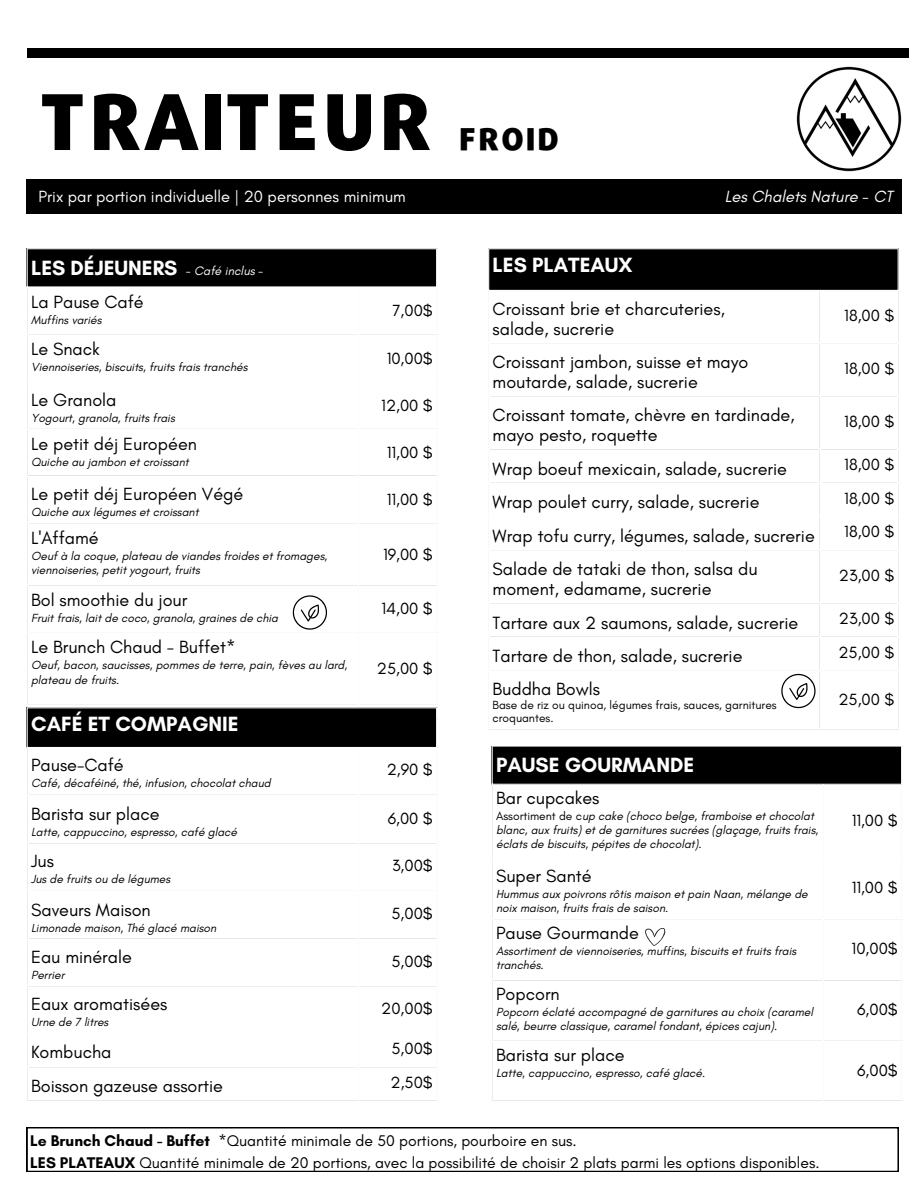
<style>
.page{position:relative;width:918px;height:1188px;background:#fff}
.page>*{position:absolute;margin:0;border:0;box-sizing:border-box;transform-origin:0 0}
.t1{font:900 77.85px "Repo";letter-spacing:.02em;color:#000}
.t2{font:900 31.2px "Repo";letter-spacing:.065em;color:#000}
.t3{font:700 21px "Glacial Indifference";color:#fff}
.t4{font:18px/20px "Glacial Indifference";color:#000}
.t5{font:16.5px "Glacial Indifference";color:#000}
.t6{font:16.5px "Glacial Indifference";color:#fff}
.t7{font:italic 16.5px "Glacial Indifference";color:#fff}
.t8{font:15.75px/21.3px "Glacial Indifference";color:#000}
.t9{font:italic 12.45px "Glacial Indifference";color:#fff}
.t10{font:italic 12px/14px "Glacial Indifference";color:#000}
.t11{font:12px/13px "Glacial Indifference";color:#000}
.s1{font-style:normal}
.s2{font-weight:700}
</style>
<div class="page">
<div style="left:27px;top:48px;width:882px;height:10px;background:#000"></div>
<div style="left:27px;top:179px;width:875px;height:35px;background:#000"></div>
<img style="left:796px;top:66px;width:106px;height:106px">
<div style="left:27px;top:248px;width:410px;height:39px;background:#000"></div>
<hr style="left:27px;top:249px;width:1px;height:470px;background:#fff">
<hr style="left:436px;top:249px;width:1px;height:470px;background:#fff">
<hr style="left:27px;top:248px;width:410px;height:1px;background:#fff">
<hr style="left:27px;top:286px;width:410px;height:2px;background:#fff">
<div style="left:492px;top:746px;width:410px;height:39px;background:#000"></div>
<hr style="left:492px;top:747px;width:1px;height:353px;background:#fff">
<hr style="left:901px;top:747px;width:1px;height:353px;background:#fff">
<hr style="left:492px;top:745px;width:410px;height:2px;background:#fff">
<hr style="left:492px;top:784px;width:410px;height:1px;background:#fff">
<svg style="left:27px;top:1127px;width:871px;height:45px"></svg>
<div style="left:488px;top:248px;width:410px;height:43px;background:#000"></div>
<hr style="left:488px;top:249px;width:1px;height:480px;background:#fff">
<hr style="left:488px;top:248px;width:411px;height:1px;background:#fff">
<hr style="left:488px;top:290px;width:411px;height:1px;background:#fff">
<div style="left:27px;top:708px;width:410px;height:40px;background:#000"></div>
<hr style="left:27px;top:708px;width:1px;height:392px;background:#fff">
<hr style="left:436px;top:708px;width:1px;height:392px;background:#fff">
<hr style="left:27px;top:747px;width:410px;height:1px;background:#fff">
<svg style="left:645px;top:928px;width:21px;height:18px"></svg>
<svg style="left:293px;top:595px;width:34px;height:35px"></svg>
<svg style="left:781px;top:674px;width:35px;height:34px"></svg>
<h1 class="t1" style="left:41px;top:68px;width:393px">TRAITEUR</h1>
<h2 class="t6" style="left:38px;top:186px;width:369px">Prix par portion individuelle | 20 personnes minimum</h2>
<h3 class="t3" style="left:31px;top:255px;width:148px">LES DÉJEUNERS</h3>
<h3 class="t4" style="left:31px;top:292px;width:114px">La Pause Café</h3>
<p class="t10" style="left:31px;top:313px;width:72px">Muffins variés</p>
<p class="t9" style="left:186px;top:264px;width:79px">- Café inclus -</p>
<p class="t5" style="left:393px;top:301px;width:42px">7,00$</p>
<p class="t2" style="left:459px;top:117px;width:103px">FROID</p>
<p class="t7" style="left:725px;top:186px;width:169px">Les Chalets Nature - CT</p>
<p class="t3" style="left:493px;top:252px;width:142px">LES PLATEAUX</p>
<p class="t4" style="left:493px;top:299px;width:234px">Croissant brie et charcuteries,</p>
<p class="t4" style="left:493px;top:319px;width:123px">salade, sucrerie</p>
<p class="t5" style="left:844px;top:306px;width:51px">18,00 $</p>
<p class="t4" style="left:31px;top:339px;width:70px">Le Snack</p>
<p class="t10" style="left:31px;top:360px;width:218px">Viennoiseries, biscuits, fruits frais tranchés</p>
<p class="t5" style="left:387px;top:348px;width:48px">10,00$</p>
<p class="t4" style="left:493px;top:352px;width:257px">Croissant jambon, suisse et mayo moutarde, salade, sucrerie</p>
<p class="t5" style="left:844px;top:359px;width:51px">18,00 $</p>
<p class="t4" style="left:493px;top:404px;width:304px">Croissant tomate, chèvre en tardinade, mayo pesto, roquette</p>
<p class="t5" style="left:844px;top:411px;width:51px">18,00 $</p>
<p class="t4" style="left:493px;top:458px;width:296px">Wrap boeuf mexicain, salade, sucrerie</p>
<p class="t5" style="left:844px;top:454px;width:51px">18,00 $</p>
<p class="t4" style="left:493px;top:492px;width:268px">Wrap poulet curry, salade, sucrerie</p>
<p class="t5" style="left:844px;top:488px;width:51px">18,00 $</p>
<p class="t4" style="left:493px;top:526px;width:324px">Wrap tofu curry, légumes, salade, sucrerie</p>
<p class="t5" style="left:844px;top:522px;width:51px">18,00 $</p>
<p class="t4" style="left:493px;top:559px;width:266px">Salade de tataki de thon, salsa du moment, edamame, sucrerie</p>
<p class="t5" style="left:839px;top:566px;width:57px">23,00 $</p>
<p class="t4" style="left:493px;top:612px;width:307px">Tartare aux 2 saumons, salade, sucrerie</p>
<p class="t5" style="left:839px;top:608px;width:57px">23,00 $</p>
<p class="t4" style="left:493px;top:646px;width:251px">Tartare de thon, salade, sucrerie</p>
<p class="t5" style="left:838px;top:642px;width:57px">25,00 $</p>
<p class="t4" style="left:493px;top:679px;width:109px">Buddha Bowls</p>
<p class="t11" style="left:493px;top:699px;width:286px">Base de riz ou quinoa, légumes frais, sauces, garnitures croquantes.</p>
<p class="t4" style="left:31px;top:390px;width:87px">Le Granola</p>
<p class="t10" style="left:31px;top:411px;width:145px">Yogourt, granola, fruits frais</p>
<p class="t5" style="left:381px;top:395px;width:53px">12,00 $</p>
<p class="t4" style="left:31px;top:433px;width:167px">Le petit déj Européen</p>
<p class="t10" style="left:31px;top:454px;width:159px">Quiche au jambon et croissant</p>
<p class="t5" style="left:387px;top:442px;width:47px">11,00 $</p>
<p class="t4" style="left:31px;top:484px;width:214px">Le petit déj Européen Végé</p>
<p class="t10" style="left:31px;top:505px;width:169px">Quiche aux légumes et croissant</p>
<p class="t5" style="left:387px;top:490px;width:47px">11,00 $</p>
<p class="t4" style="left:31px;top:528px;width:69px">L'Affamé</p>
<p class="t10" style="left:31px;top:549px;width:298px;line-height:14.4px">Oeuf à la coque, plateau de viandes froides et fromages, viennoiseries, petit yogourt, fruits</p>
<p class="t5" style="left:383px;top:544px;width:51px">19,00 $</p>
<p class="t4" style="left:31px;top:590px;width:158px">Bol smoothie du jour</p>
<p class="t10" style="left:31px;top:611px;width:248px">Fruit frais, lait de coco, granola, graines de chia</p>
<p class="t5" style="left:381px;top:599px;width:53px">14,00 $</p>
<p class="t4" style="left:31px;top:637px;width:206px">Le Brunch Chaud - Buffet*</p>
<p class="t10" style="left:31px;top:658px;width:318px;line-height:14.4px">Oeuf, bacon, saucisses, pommes de terre, pain, fèves au lard, plateau de fruits.</p>
<p class="t5" style="left:377px;top:659px;width:57px">25,00 $</p>
<p class="t5" style="left:838px;top:689px;width:57px">25,00 $</p>
<p class="t3" style="left:31px;top:711px;width:209px">CAFÉ ET COMPAGNIE</p>
<p class="t4" style="left:31px;top:755px;width:94px">Pause-Café</p>
<p class="t10" style="left:31px;top:776px;width:241px">Café, décaféiné, thé, infusion, chocolat chaud</p>
<p class="t3" style="left:496px;top:752px;width:200px">PAUSE GOURMANDE</p>
<p class="t4" style="left:496px;top:788px;width:105px">Bar cupcakes</p>
<p class="t10" style="left:496px;top:809px;width:324px"><span class="s1">Assortiment de c</span>up cake (choco belge, framboise et chocolat blanc, aux fruits) et de garnitures sucrées (glaçage, fruits frais, éclats de biscuits, pépites de chocolat).</p>
<p class="t5" style="left:852px;top:811px;width:47px">11,00 $</p>
<p class="t4" style="left:496px;top:866px;width:97px">Super Santé</p>
<p class="t10" style="left:496px;top:887px;width:313px">Hummus aux poivrons rôtis maison et pain Naan, mélange de noix maison, fruits frais de saison.</p>
<p class="t5" style="left:387px;top:760px;width:47px">2,90 $</p>
<p class="t4" style="left:31px;top:803px;width:130px">Barista sur place</p>
<p class="t10" style="left:31px;top:825px;width:208px">Latte, cappuccino, espresso, café glacé</p>
<p class="t5" style="left:388px;top:808px;width:46px">6,00 $</p>
<p class="t4" style="left:31px;top:851px;width:24px">Jus</p>
<p class="t10" style="left:31px;top:872px;width:141px">Jus de fruits ou de légumes</p>
<p class="t5" style="left:392px;top:855px;width:42px">3,00$</p>
<p class="t5" style="left:852px;top:878px;width:47px">11,00 $</p>
<p class="t4" style="left:31px;top:900px;width:121px">Saveurs Maison</p>
<p class="t10" style="left:31px;top:921px;width:187px">Limonade maison, Thé glacé maison</p>
<p class="t5" style="left:392px;top:904px;width:43px">5,00$</p>
<p class="t4" style="left:496px;top:923px;width:144px">Pause Gourmande</p>
<p class="t10" style="left:496px;top:944px;width:302px">Assortiment de viennoiseries, muffins, biscuits et fruits frais tranchés.</p>
<p class="t5" style="left:852px;top:939px;width:48px">10,00$</p>
<p class="t4" style="left:496px;top:984px;width:65px">Popcorn</p>
<p class="t10" style="left:496px;top:1005px;width:319px">Popcorn éclaté accompagné de garnitures au choix (caramel salé, beurre classique, caramel fondant, épices cajun).</p>
<p class="t5" style="left:857px;top:999px;width:42px">6,00$</p>
<p class="t4" style="left:496px;top:1044px;width:130px">Barista sur place</p>
<p class="t10" style="left:496px;top:1066px;width:211px">Latte, cappuccino, espresso, café glacé.</p>
<p class="t5" style="left:857px;top:1060px;width:42px">6,00$</p>
<p class="t4" style="left:31px;top:947px;width:102px">Eau minérale</p>
<p class="t10" style="left:31px;top:968px;width:35px">Perrier</p>
<p class="t5" style="left:392px;top:951px;width:43px">5,00$</p>
<p class="t4" style="left:31px;top:994px;width:138px">Eaux aromatisées</p>
<p class="t10" style="left:31px;top:1015px;width:79px">Urne de 7 litres</p>
<p class="t5" style="left:381px;top:998px;width:53px">20,00$</p>
<p class="t4" style="left:31px;top:1042px;width:82px">Kombucha</p>
<p class="t5" style="left:392px;top:1039px;width:43px">5,00$</p>
<p class="t4" style="left:31px;top:1076px;width:193px">Boisson gazeuse assortie</p>
<p class="t5" style="left:391px;top:1072px;width:44px">2,50$</p>
<p class="t8" style="left:30px;top:1130px;width:791px"><span class="s2">Le Brunch Chaud - Buffet</span> *Quantité minimale de 50 portions, pourboire en sus.<br><span class="s2">LES PLATEAUX</span> Quantité minimale de 20 portions, avec la possibilité de choisir 2 plats parmi les options disponibles.</p>
</div>
